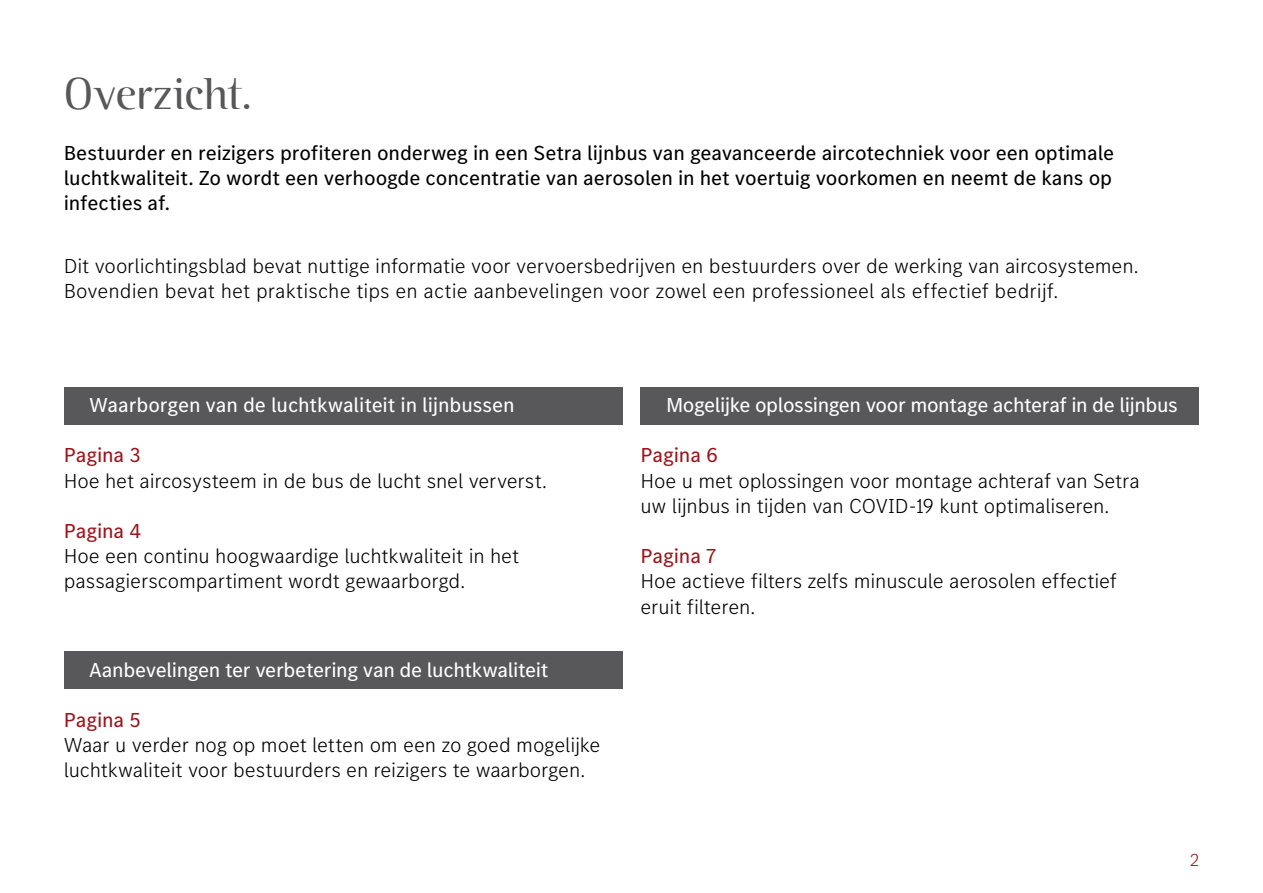
<style>
.page{position:relative;width:1263px;height:893px;background:#fff}
.page>*{position:absolute;margin:0;border:0;box-sizing:border-box;transform-origin:0 0}
.t1{font:300 45px "Binary Com";letter-spacing:-.015em;color:#58585a}
.t2{font:300 21px/25.2px "MB Corpo S Text";letter-spacing:-.005em;color:#000}
.t3{font:21px/25.2px "MB Corpo S Text";letter-spacing:-.005em;color:#000;text-align:justify}
.t4{font:21px "MB Corpo S Text";letter-spacing:-.015em;color:#fff}
.t5{font:21px "MB Corpo S Text";letter-spacing:-.005em;color:#9d141c}
.t6{font:300 18px "MB Corpo S Text";color:#9d141c}
</style>
<div class="page">
<div style="left:64px;top:387px;width:558px;height:37px;background:#58585a"></div>
<div style="left:640px;top:387px;width:559px;height:37px;background:#58585a"></div>
<div style="left:64px;top:651px;width:558px;height:38px;background:#58585a"></div>
<h1 class="t1" style="left:64px;top:67px;width:190px">Overzicht.</h1>
<p class="t3" style="left:64px;top:139px;width:1052px">Bestuurder en reizigers profiteren onderweg in een Setra lijnbus van geavanceerde aircotechniek voor een optimale luchtkwaliteit. Zo wordt een verhoogde concentratie van aerosolen in het voertuig voorkomen en neemt de kans op infecties af.</p>
<p class="t2" style="left:64px;top:253px;width:1076px">Dit voorlichtingsblad bevat nuttige informatie voor vervoersbedrijven en bestuurders over de werking van aircosystemen.<br>Bovendien bevat het praktische tips en actie aanbevelingen voor zowel een professioneel als effectief bedrijf.</p>
<p class="t4" style="left:89px;top:391px;width:427px">Waarborgen van de luchtkwaliteit in lijnbussen</p>
<p class="t5" style="left:64px;top:441px;width:79px">Pagina 3</p>
<p class="t2" style="left:64px;top:467px;width:484px">Hoe het aircosysteem in de bus de lucht snel ververst.</p>
<p class="t5" style="left:64px;top:517px;width:79px">Pagina 4</p>
<p class="t2" style="left:64px;top:542px;width:457px">Hoe een continu hoogwaardige luchtkwaliteit in het passagierscompartiment wordt gewaarborgd.</p>
<p class="t4" style="left:89px;top:656px;width:461px">Aanbevelingen ter verbetering van de luchtkwaliteit</p>
<p class="t5" style="left:64px;top:706px;width:78px">Pagina 5</p>
<p class="t2" style="left:64px;top:731px;width:538px">Waar u verder nog op moet letten om een zo goed mogelijke luchtkwaliteit voor bestuurders en reizigers te waarborgen.</p>
<p class="t4" style="left:666px;top:391px;width:513px">Mogelijke oplossingen voor montage achteraf in de lijnbus</p>
<p class="t5" style="left:640px;top:441px;width:79px">Pagina 6</p>
<p class="t2" style="left:640px;top:467px;width:501px">Hoe u met oplossingen voor montage achteraf van Setra uw lijnbus in tijden van COVID-19 kunt optimaliseren.</p>
<p class="t5" style="left:640px;top:542px;width:77px">Pagina 7</p>
<p class="t2" style="left:640px;top:568px;width:478px">Hoe actieve filters zelfs minuscule aerosolen effectief eruit filteren.</p>
<p class="t6" style="left:1190px;top:847px;width:11px">2</p>
</div>
